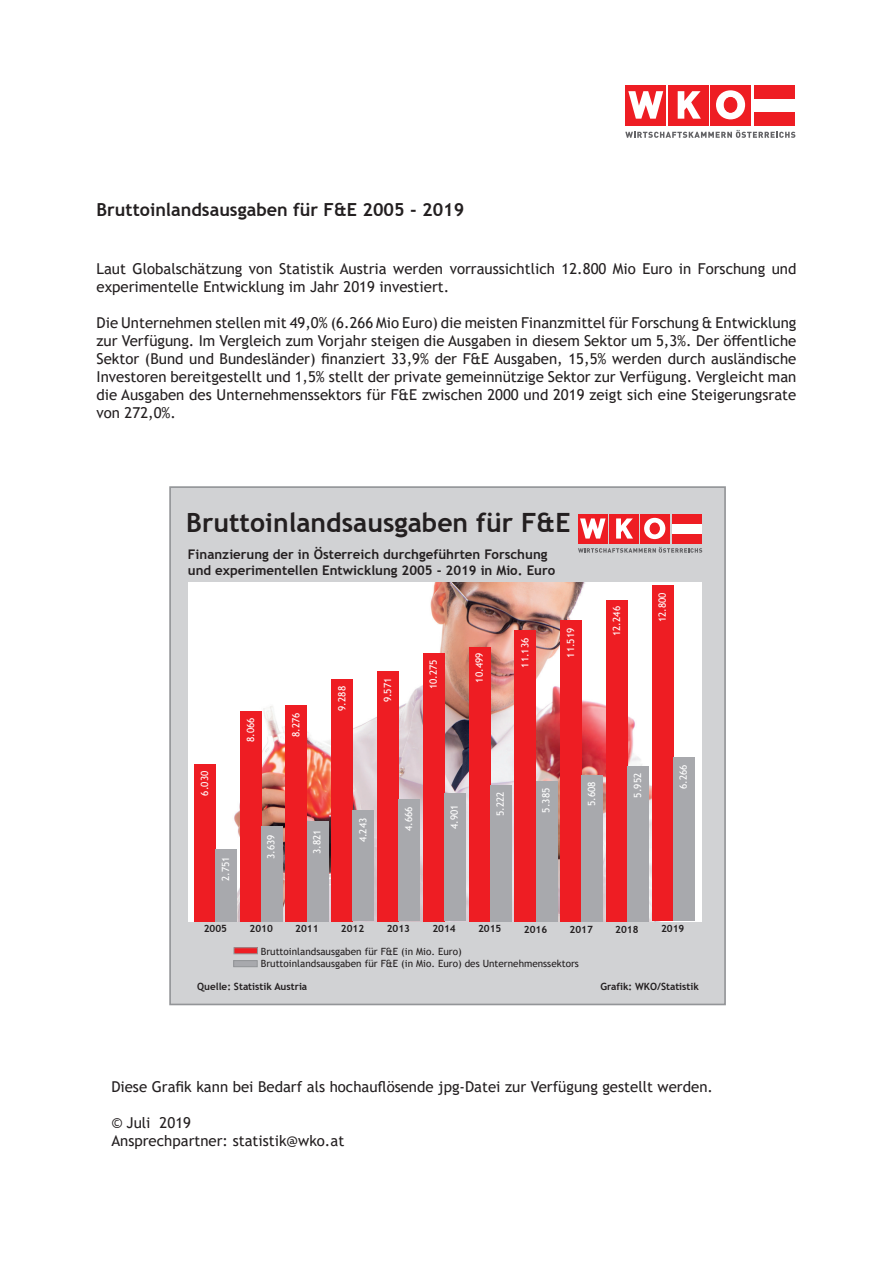
<style>
.page{position:relative;width:893px;height:1263px;background:#fff}
.page>*{position:absolute;margin:0;border:0;box-sizing:border-box;transform-origin:0 0}
.t1{font:700 26.55px "Trebuchet MS";color:#231f20}
.t2{font:700 18px "Trebuchet MS";color:#231f20}
.t3{font:15px/18px "Trebuchet MS";color:#231f20}
.t4{font:700 13.2px/15.9px "Trebuchet MS";color:#231f20}
.t5{font:9.9px "Trebuchet MS";color:#fff}
.t6{font:9.9px/12.1px "Trebuchet MS";color:#231f20}
.t7{font:700 9.9px "Trebuchet MS";color:#231f20}
</style>
<div class="page">
<div style="left:710px;top:85px;width:41px;height:40px;background:#ee1d23"></div>
<div style="left:668px;top:85px;width:40px;height:40px;background:#ee1d23"></div>
<svg style="left:625px;top:130px;width:170px;height:8px"></svg>
<svg style="left:678px;top:91px;width:23px;height:28px"></svg>
<div style="left:626px;top:85px;width:40px;height:40px;background:#ee1d23"></div>
<svg style="left:628px;top:91px;width:35px;height:28px"></svg>
<div style="left:755px;top:85px;width:40px;height:14px;background:#ee1d23"></div>
<div style="left:755px;top:112px;width:40px;height:13px;background:#ee1d23"></div>
<svg style="left:716px;top:90px;width:29px;height:29px"></svg>
<div style="left:724px;top:97px;width:13px;height:15px;background:#ee1d23;border-radius:50%"></div>
<div style="left:724px;top:97px;width:13px;height:16px;border:1px solid #ee1d23;border-radius:50%"></div>
<div style="left:170px;top:487px;width:555px;height:517px;background:#d1d2d4"></div>
<img style="left:188px;top:583px;width:513px;height:338px">
<div style="left:672px;top:524px;width:30px;height:10px;background:#fff"></div>
<div style="left:640px;top:514px;width:29px;height:29px;background:#ee1d23"></div>
<div style="left:609px;top:514px;width:30px;height:30px;background:#ee1d23"></div>
<svg style="left:578px;top:547px;width:124px;height:6px"></svg>
<svg style="left:616px;top:518px;width:17px;height:21px"></svg>
<div style="left:578px;top:514px;width:30px;height:29px;background:#ee1d23"></div>
<svg style="left:580px;top:518px;width:26px;height:20px"></svg>
<div style="left:672px;top:514px;width:30px;height:10px;background:#ee1d23"></div>
<div style="left:672px;top:534px;width:30px;height:9px;background:#ee1d23"></div>
<svg style="left:644px;top:518px;width:21px;height:21px"></svg>
<div style="left:650px;top:523px;width:9px;height:11px;background:#ee1d23;border-radius:50%"></div>
<div style="left:650px;top:523px;width:10px;height:11px;border:1px solid #ee1d23;border-radius:50%"></div>
<div style="left:234px;top:948px;width:23px;height:6px;background:#ee1d23"></div>
<div style="left:234px;top:947px;width:24px;height:7px;border:1px solid #939598"></div>
<div style="left:234px;top:960px;width:23px;height:7px;background:#a8a9ad"></div>
<div style="left:233px;top:960px;width:25px;height:7px;border:1px solid #939598"></div>
<div style="left:194px;top:764px;width:21px;height:157px;background:#ee1d23"></div>
<div style="left:215px;top:849px;width:22px;height:72px;background:#a8a9ad"></div>
<div style="left:286px;top:705px;width:21px;height:216px;background:#ee1d23"></div>
<div style="left:307px;top:821px;width:21px;height:100px;background:#a8a9ad"></div>
<div style="left:240px;top:711px;width:21px;height:210px;background:#ee1d23"></div>
<div style="left:261px;top:826px;width:21px;height:95px;background:#a8a9ad"></div>
<div style="left:332px;top:679px;width:21px;height:242px;background:#ee1d23"></div>
<div style="left:353px;top:810px;width:21px;height:111px;background:#a8a9ad"></div>
<div style="left:377px;top:671px;width:22px;height:250px;background:#ee1d23"></div>
<div style="left:399px;top:799px;width:21px;height:122px;background:#a8a9ad"></div>
<div style="left:423px;top:653px;width:21px;height:268px;background:#ee1d23"></div>
<div style="left:444px;top:793px;width:22px;height:128px;background:#a8a9ad"></div>
<div style="left:469px;top:647px;width:21px;height:274px;background:#ee1d23"></div>
<div style="left:490px;top:785px;width:21px;height:136px;background:#a8a9ad"></div>
<div style="left:515px;top:630px;width:21px;height:291px;background:#ee1d23"></div>
<div style="left:536px;top:781px;width:21px;height:140px;background:#a8a9ad"></div>
<div style="left:169px;top:486px;width:557px;height:519px;border:2px solid #939598"></div>
<div style="left:560px;top:620px;width:22px;height:301px;background:#ee1d23"></div>
<div style="left:582px;top:775px;width:21px;height:146px;background:#a8a9ad"></div>
<div style="left:606px;top:600px;width:21px;height:321px;background:#ee1d23"></div>
<div style="left:627px;top:766px;width:22px;height:155px;background:#a8a9ad"></div>
<div style="left:652px;top:585px;width:21px;height:336px;background:#ee1d23"></div>
<div style="left:673px;top:758px;width:21px;height:163px;background:#a8a9ad"></div>
<p class="t2" style="left:97px;top:199px;width:369px">Bruttoinlandsausgaben für F&amp;E 2005 - 2019</p>
<p class="t3" style="left:97px;top:259px;width:701px">Laut Globalschätzung von Statistik Austria werden vorraussichtlich 12.800 Mio Euro in Forschung und experimentelle Entwicklung im Jahr 2019 investiert.</p>
<p class="t3" style="left:97px;top:313px;width:701px;text-align:justify">Die Unternehmen stellen mit 49,0% (6.266 Mio Euro) die meisten Finanzmittel für Forschung &amp; Entwicklung zur Verfügung. Im Vergleich zum Vorjahr steigen die Ausgaben in diesem Sektor um 5,3%. Der öffentliche Sektor (Bund und Bundesländer) finanziert 33,9% der F&amp;E Ausgaben, 15,5% werden durch ausländische Investoren bereitgestellt und 1,5% stellt der private gemeinnützige Sektor zur Verfügung. Vergleicht man die Ausgaben des Unternehmenssektors für F&amp;E zwischen 2000 und 2019 zeigt sich eine Steigerungsrate von 272,0%.</p>
<h1 class="t1" style="left:186px;top:506px;width:386px">Bruttoinlandsausgaben für F&amp;E</h1>
<p class="t4" style="left:188px;top:546px;width:369px">Finanzierung der in Österreich durchgeführten Forschung und experimentellen Entwicklung 2005 - 2019 in Mio. Euro</p>
<p class="t5" style="left:198px;top:795px;width:26px;rotate:-90deg">6.030</p>
<p class="t5" style="left:219px;top:881px;width:26px;rotate:-90deg">2.751</p>
<p class="t5" style="left:244px;top:742px;width:26px;rotate:-90deg">8.066</p>
<p class="t5" style="left:265px;top:859px;width:26px;rotate:-90deg">3.639</p>
<p class="t5" style="left:290px;top:737px;width:26px;rotate:-90deg">8.276</p>
<p class="t5" style="left:336px;top:711px;width:26px;rotate:-90deg">9.288</p>
<p class="t5" style="left:381px;top:702px;width:26px;rotate:-90deg">9.571</p>
<p class="t5" style="left:427px;top:689px;width:31px;rotate:-90deg">10.275</p>
<p class="t5" style="left:473px;top:682px;width:31px;rotate:-90deg">10.499</p>
<p class="t5" style="left:519px;top:668px;width:31px;rotate:-90deg">11.136</p>
<p class="t5" style="left:564px;top:658px;width:31px;rotate:-90deg">11.519</p>
<p class="t5" style="left:311px;top:854px;width:26px;rotate:-90deg">3.821</p>
<p class="t5" style="left:357px;top:842px;width:26px;rotate:-90deg">4.243</p>
<p class="t5" style="left:402px;top:831px;width:26px;rotate:-90deg">4.666</p>
<p class="t5" style="left:448px;top:829px;width:26px;rotate:-90deg">4.901</p>
<p class="t5" style="left:494px;top:816px;width:26px;rotate:-90deg">5.222</p>
<p class="t5" style="left:540px;top:812px;width:26px;rotate:-90deg">5.385</p>
<p class="t5" style="left:586px;top:806px;width:26px;rotate:-90deg">5.608</p>
<p class="t5" style="left:610px;top:636px;width:31px;rotate:-90deg">12.246</p>
<p class="t5" style="left:656px;top:622px;width:31px;rotate:-90deg">12.800</p>
<p class="t5" style="left:631px;top:797px;width:26px;rotate:-90deg">5.952</p>
<p class="t5" style="left:677px;top:789px;width:26px;rotate:-90deg">6.266</p>
<p class="t7" style="left:204px;top:922px;width:25px">2005</p>
<p class="t7" style="left:250px;top:922px;width:25px">2010</p>
<p class="t7" style="left:295px;top:922px;width:25px">2011</p>
<p class="t7" style="left:341px;top:922px;width:25px">2012</p>
<p class="t7" style="left:387px;top:922px;width:25px">2013</p>
<p class="t7" style="left:432px;top:922px;width:25px">2014</p>
<p class="t7" style="left:478px;top:922px;width:25px">2015</p>
<p class="t7" style="left:524px;top:923px;width:25px">2016</p>
<p class="t7" style="left:570px;top:923px;width:25px">2017</p>
<p class="t7" style="left:615px;top:923px;width:25px">2018</p>
<p class="t7" style="left:661px;top:923px;width:25px">2019</p>
<p class="t6" style="left:261px;top:945px;width:320px">Bruttoinlandsausgaben für F&amp;E (in Mio. Euro)<br>Bruttoinlandsausgaben für F&amp;E (in Mio. Euro) des Unternehmenssektors</p>
<p class="t7" style="left:197px;top:981px;width:112px">Quelle: Statistik Austria</p>
<p class="t7" style="left:600px;top:981px;width:100px">Grafik: WKO/Statistik</p>
<p class="t3" style="left:111px;top:1077px;width:603px">Diese Grafik kann bei Bedarf als hochauflösende jpg-Datei zur Verfügung gestellt werden.</p>
<p class="t3" style="left:111px;top:1113px;width:234px">© Juli 2019<br>Ansprechpartner: statistik@wko.at</p>
</div>
